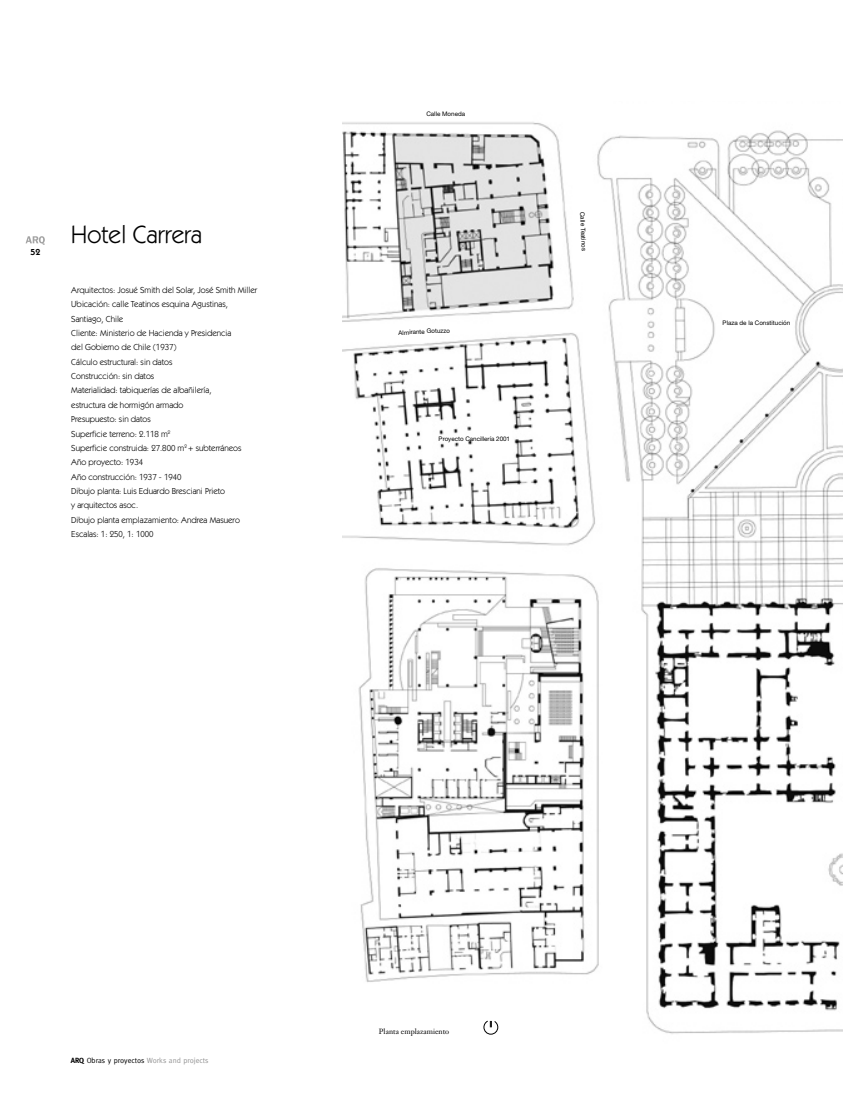
<style>
.page{position:relative;width:862px;height:1099px;background:#fff}
.page>*{position:absolute;margin:0;border:0;box-sizing:border-box;transform-origin:0 0}
.t1{font:25px "Itc Kabel";color:#000}
.t2{font:8.75px/14.4px "Itc Kabel";color:#000}
.t3{font:600 8.75px "Itc Kabel";color:#000}
.t4{font:7.5px "Meta";color:#939393}
.t5{font:7.5px "Janson Text";color:#000}
.t6{font:6.25px "Helvetica Neue";color:#000}
.s1{font-weight:700;color:#000}
.s2{color:#000}
</style>
<div class="page">
<svg style="left:26px;top:236px;width:19px;height:9px"></svg>
<img style="left:342px;top:122px;width:500px;height:913px">
<svg style="left:483px;top:1020px;width:14px;height:14px"></svg>
<p class="t3" style="left:31px;top:246px;width:11px">52</p>
<h1 class="t1" style="left:71px;top:220px;width:133px">Hotel Carrera</h1>
<p class="t2" style="left:71px;top:283px;width:187px">Arquitectos: Josué Smith del Solar, José Smith Miller Ubicación: calle Teatinos esquina Agustinas, Santiago, Chile<br>Cliente: Ministerio de Hacienda y Presidencia<br>del Gobierno de Chile (1937)<br>Cálculo estructural: sin datos<br>Construcción: sin datos<br>Materialidad: tabiquerías de albañilería,<br>estructura de hormigón armado<br>Presupuesto: sin datos<br>Superficie terreno: 2.118 m<sup>2<br></sup>Superficie construida: 27.800 m<sup>2</sup> + subterráneos Año proyecto: 1934<br>Año construcción: 1937 - 1940<br>Dibujo planta: Luis Eduardo Bresciani Prieto<br>y arquitectos asoc.<br>Dibujo planta emplazamiento: Andrea Masuero Escalas: 1: 250, 1: 1000</p>
<p class="t6" style="left:426px;top:110px;width:40px">Calle Moneda</p>
<p class="t6" style="left:398px;top:329px;width:53px;rotate:-3deg">Almirante Gotuzzo</p>
<p class="t6" style="left:438px;top:435px;width:73px">Proyecto Cancillería 2001</p>
<p class="t6" style="left:586px;top:212px;width:40px;rotate:88deg">Calle Teatinos</p>
<p class="t6" style="left:722px;top:319px;width:69px">Plaza de la Constitución</p>
<p class="t4" style="left:71px;top:1056px;width:139px"><span class="s1">ARQ</span> <span class="s2">Obras y proyectos</span> Works and projects</p>
<p class="t5" style="left:378px;top:1026px;width:72px">Planta emplazamiento</p>
</div>
